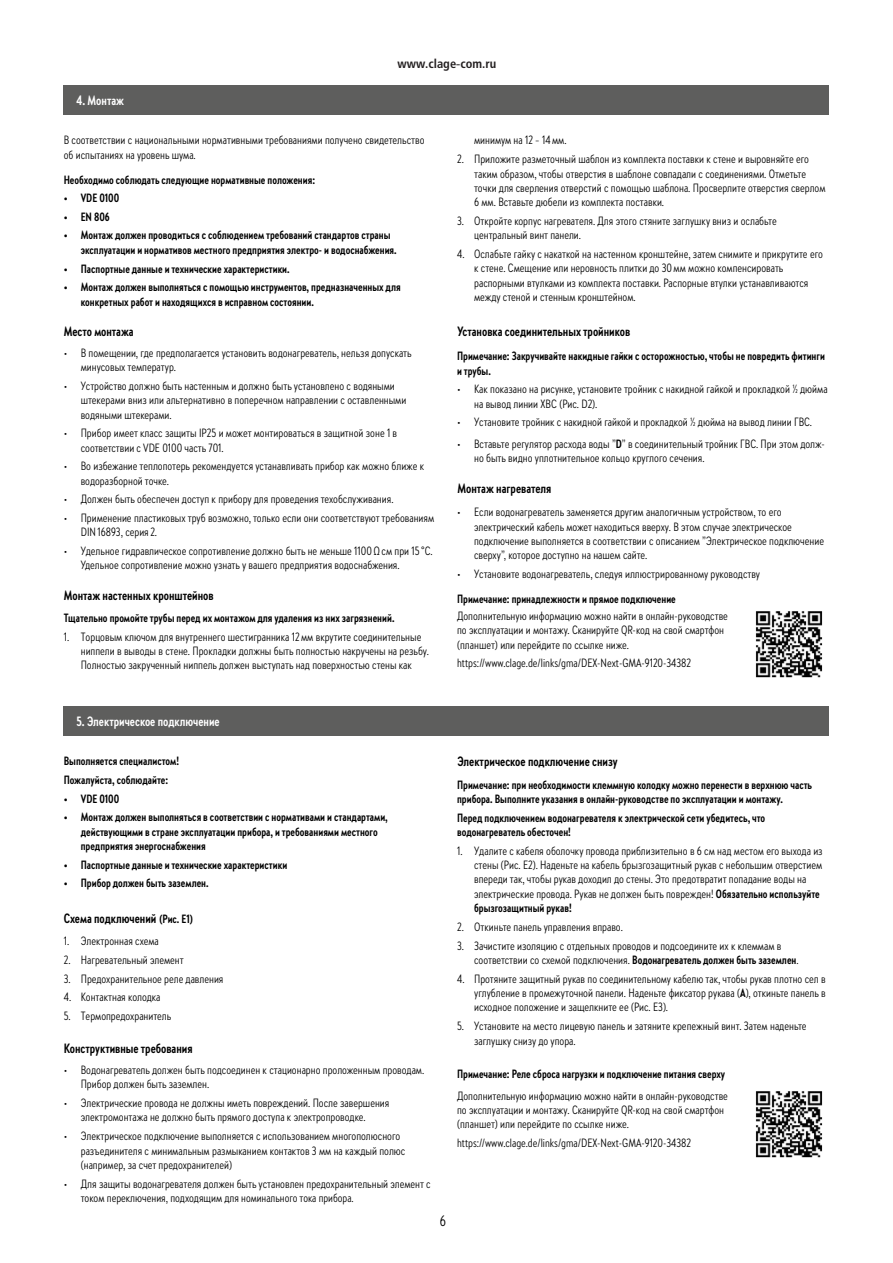
<style>
.page{position:relative;width:893px;height:1263px;background:#fff}
.page>*{position:absolute;margin:0;border:0;box-sizing:border-box;transform-origin:0 0}
.t1{font:15px "Brandon Text Cond";color:#000}
.t2{font:700 13.5px "Brandon Text Cond";color:#000}
.t3{font:700 13.5px "Brandon Text Cond";color:#fff}
.t4{font:700 condensed 12.45px "Frutiger LT Std";color:#231f20}
.t5{font:12px/14.4px "Brandon Text Cond";color:#000}
.t6{font:700 12px/14.4px "Brandon Text Cond";color:#000}
.s1{font-family:"Arial";font-weight:400;font-stretch:normal}
.s2{font-weight:700}
</style>
<div class="page">
<div style="left:64px;top:85px;width:765px;height:30px;background:#5e5e5d"></div>
<img style="left:755px;top:611px;width:68px;height:67px">
<img style="left:755px;top:1091px;width:68px;height:67px">
<div style="left:64px;top:706px;width:765px;height:30px;background:#5e5e5d"></div>
<p class="t3" style="left:77px;top:92px;width:49px">4. Монтаж</p>
<p class="t4" style="left:397px;top:57px;width:100px">www.clage<span class="s1">-</span>com.ru</p>
<p class="t5" style="left:64px;top:133px;width:362px">В соответствии с национальными нормативными требованиями получено свидетельство об испытаниях на уровень шума.</p>
<p class="t6" style="left:64px;top:172px;width:253px">Необходимо соблюдать следующие нормативные положения:</p>
<p class="t6" style="left:64px;top:190px;width:57px">• VDE 0100</p>
<p class="t6" style="left:64px;top:209px;width:48px">• EN 806</p>
<p class="t6" style="left:81px;top:228px;width:317px;text-indent:-17px">• Монтаж должен проводиться с соблюдением требований стандартов страны эксплуатации и нормативов местного предприятия электро- и водоснабжения.</p>
<p class="t6" style="left:64px;top:261px;width:227px">• Паспортные данные и технические характеристики.</p>
<p class="t6" style="left:81px;top:279px;width:321px;text-indent:-17px">• Монтаж должен выполняться с помощью инструментов, предназначенных для конкретных работ и находящихся в исправном состоянии.</p>
<p class="t2" style="left:64px;top:322px;width:71px">Место монтажа</p>
<p class="t5" style="left:81px;top:345px;width:333px;text-indent:-17px">• В помещении, где предполагается установить водонагреватель, нельзя допускать минусовых температур.</p>
<p class="t5" style="left:81px;top:378px;width:327px;text-indent:-17px">• Устройство должно быть настенным и должно быть установлено с водяными штекерами вниз или альтернативно в поперечном направлении с оставленными водяными штекерами.</p>
<p class="t5" style="left:81px;top:425px;width:318px;text-indent:-17px">• Прибор имеет класс защиты IP25 и может монтироваться в защитной зоне 1 в соответствии с VDE 0100 часть 701.</p>
<p class="t5" style="left:81px;top:458px;width:345px;text-indent:-17px">• Во избежание теплопотерь рекомендуется устанавливать прибор как можно ближе к водоразборной точке.</p>
<p class="t5" style="left:64px;top:491px;width:331px">• Должен быть обеспечен доступ к прибору для проведения техобслуживания.</p>
<p class="t5" style="left:81px;top:510px;width:355px;text-indent:-17px">• Применение пластиковых труб возможно, только если они соответствуют требованиям<br>DIN 16893, серия 2.</p>
<p class="t5" style="left:81px;top:543px;width:353px;text-indent:-17px">• Удельное гидравлическое сопротивление должно быть не меньше 1100 Ω см при 15 °C.<br>Удельное сопротивление можно узнать у вашего предприятия водоснабжения.</p>
<p class="t2" style="left:64px;top:586px;width:151px">Монтаж настенных кронштейнов</p>
<p class="t6" style="left:64px;top:610px;width:332px">Тщательно промойте трубы перед их монтажом для удаления из них загрязнений.</p>
<p class="t5" style="left:81px;top:629px;width:350px;text-indent:-17px">1. Торцовым ключом для внутреннего шестигранника 12 мм вкрутите соединительные ниппели в выводы в стене. Прокладки должны быть полностью накручены на резьбу.<br>Полностью закрученный ниппель должен выступать над поверхностью стены как</p>
<p class="t5" style="left:474px;top:133px;width:94px">минимум на 12 – 14 мм.</p>
<p class="t5" style="left:474px;top:151px;width:353px;text-indent:-17px">2. Приложите разметочный шаблон из комплекта поставки к стене и выровняйте его таким образом, чтобы отверстия в шаблоне совпадали с соединениями. Отметьте точки для сверления отверстий с помощью шаблона. Просверлите отверстия сверлом 6 мм. Вставьте дюбели из комплекта поставки.</p>
<p class="t5" style="left:474px;top:213px;width:304px;text-indent:-17px">3. Откройте корпус нагревателя. Для этого стяните заглушку вниз и ослабьте центральный винт панели.</p>
<p class="t5" style="left:474px;top:246px;width:350px;text-indent:-17px">4. Ослабьте гайку с накаткой на настенном кронштейне, затем снимите и прикрутите его к стене. Смещение или неровность плитки до 30 мм можно компенсировать распорными втулками из комплекта поставки. Распорные втулки устанавливаются между стеной и стенным кронштейном.</p>
<p class="t2" style="left:457px;top:322px;width:174px">Установка соединительных тройников</p>
<p class="t6" style="left:457px;top:348px;width:369px">Примечание: Закручивайте накидные гайки с осторожностью, чтобы не повредить фитинги и трубы.</p>
<p class="t5" style="left:474px;top:381px;width:355px;text-indent:-17px">• Как показано на рисунке, установите тройник с накидной гайкой и прокладкой ½ дюйма на вывод линии ХВС.(Рис. D2).</p>
<p class="t5" style="left:457px;top:414px;width:356px">• Установите тройник с накидной гайкой и прокладкой ½ дюйма на вывод линии ГВС.</p>
<p class="t5" style="left:474px;top:436px;width:352px;text-indent:-17px">• Вставьте регулятор расхода воды ”<span class="s2">D</span>” в соединительный тройник ГВС. При этом долж&shy;но быть видно уплотнительное кольцо круглого сечения.</p>
<p class="t2" style="left:457px;top:479px;width:95px">Монтаж нагревателя</p>
<p class="t5" style="left:474px;top:504px;width:351px;text-indent:-17px">• Если водонагреватель заменяется другим аналогичным устройством, то его электрический кабель может находиться вверху. В этом случае электрическое подключение выполняется в соответствии с описанием ”Электрическое подключение сверху”, которое доступно на нашем сайте.</p>
<p class="t5" style="left:457px;top:566px;width:305px">• Установите водонагреватель, следуя иллюстрированному руководству</p>
<p class="t6" style="left:457px;top:591px;width:220px">Примечание: принадлежности и прямое подключение</p>
<p class="t5" style="left:457px;top:608px;width:272px">Дополнительную информацию можно найти в онлайн-руководстве по эксплуатации и монтажу. Сканируйте QR-код на свой смартфон (планшет) или перейдите по ссылке ниже.</p>
<p class="t5" style="left:457px;top:656px;width:236px">https://www.clage.de/links/gma/DEX-Next-GMA-9120-34382</p>
<p class="t3" style="left:77px;top:712px;width:145px">5. Электрическое подключение</p>
<p class="t6" style="left:64px;top:751px;width:117px;line-height:18.6px">Выполняется специалистом!<br>Пожалуйста, соблюдайте:</p>
<p class="t6" style="left:64px;top:791px;width:57px">• VDE 0100</p>
<p class="t6" style="left:81px;top:809px;width:308px;text-indent:-17px">• Монтаж должен выполняться в соответствии с нормативами и стандартами, действующими в стране эксплуатации прибора, и требованиями местного предприятия энергоснабжения</p>
<p class="t6" style="left:64px;top:857px;width:225px">• Паспортные данные и технические характеристики</p>
<p class="t6" style="left:64px;top:875px;width:146px">• Прибор должен быть заземлен.</p>
<p class="t2" style="left:64px;top:909px;width:94px">Схема подключений</p>
<p class="t5" style="left:64px;top:933px;width:97px">1. Электронная схема</p>
<p class="t5" style="left:64px;top:952px;width:122px">2. Нагревательный элемент</p>
<p class="t5" style="left:64px;top:971px;width:161px">3. Предохранительное реле давления</p>
<p class="t5" style="left:64px;top:989px;width:98px">4. Контактная колодка</p>
<p class="t5" style="left:64px;top:1008px;width:109px">5. Термопредохранитель</p>
<p class="t6" style="left:159px;top:911px;width:35px">(Рис. E1)</p>
<p class="t2" style="left:64px;top:1039px;width:130px">Конструктивные требования</p>
<p class="t5" style="left:81px;top:1062px;width:345px;text-indent:-17px">• Водонагреватель должен быть подсоединен к стационарно проложенным проводам.<br>Прибор должен быть заземлен.</p>
<p class="t5" style="left:64px;top:1095px;width:327px;text-align:center">• Электрические провода не должны иметь повреждений. После завершения электромонтажа не должно быть прямого доступа к электропроводке.</p>
<p class="t5" style="left:81px;top:1128px;width:326px;text-indent:-17px">• Электрическое подключение выполняется с использованием многополюсного разъединителя с минимальным размыканием контактов 3 мм на каждый полюс (например, за счет предохранителей)</p>
<p class="t5" style="left:81px;top:1176px;width:351px;text-indent:-17px">• Для защиты водонагревателя должен быть установлен предохранительный элемент с током переключения, подходящим для номинального тока прибора.</p>
<p class="t1" style="left:440px;top:1210px;width:7px">6</p>
<p class="t2" style="left:457px;top:752px;width:162px">Электрическое подключение снизу</p>
<p class="t6" style="left:457px;top:777px;width:357px">Примечание: при необходимости клеммную колодку можно перенести в верхнюю часть прибора. Выполните указания в онлайн-руководстве по эксплуатации и монтажу.</p>
<p class="t6" style="left:457px;top:810px;width:310px">Перед подключением водонагревателя к электрической сети убедитесь, что водонагреватель обесточен!</p>
<p class="t5" style="left:474px;top:843px;width:350px;text-indent:-17px">1. Удалите с кабеля оболочку провода приблизительно в 6 см над местом его выхода из стены (Рис. E2). Наденьте на кабель брызгозащитный рукав с небольшим отверстием впереди так, чтобы рукав доходил до стены. Это предотвратит попадание воды на электрические провода. Рукав не должен быть поврежден! <span class="s2">Обязательно используйте брызгозащитный рукав!</span></p>
<p class="t5" style="left:457px;top:919px;width:167px">2. Откиньте панель управления вправо.</p>
<p class="t5" style="left:474px;top:938px;width:326px;text-indent:-17px">3. Зачистите изоляцию с отдельных проводов и подсоедините их к клеммам в соответствии со схемой подключения. <span class="s2">Водонагреватель должен быть заземлен</span>.</p>
<p class="t5" style="left:474px;top:971px;width:353px;text-align:justify;text-indent:-17px">4. Протяните защитный рукав по соединительному кабелю так, чтобы рукав плотно сел в углубление в промежуточной панели. Наденьте фиксатор рукава (<span class="s2">А</span>), откиньте панель в исходное положение и защелкните ее (Рис. E3).</p>
<p class="t5" style="left:474px;top:1018px;width:334px;text-indent:-17px">5. Установите на место лицевую панель и затяните крепежный винт. Затем наденьте заглушку снизу до упора.</p>
<p class="t6" style="left:457px;top:1066px;width:270px">Примечание: Реле сброса нагрузки и подключение питания сверху</p>
<p class="t5" style="left:457px;top:1088px;width:272px">Дополнительную информацию можно найти в онлайн-руководстве по эксплуатации и монтажу. Сканируйте QR-код на свой смартфон (планшет) или перейдите по ссылке ниже.</p>
<p class="t5" style="left:457px;top:1135px;width:236px">https://www.clage.de/links/gma/DEX-Next-GMA-9120-34382</p>
</div>
